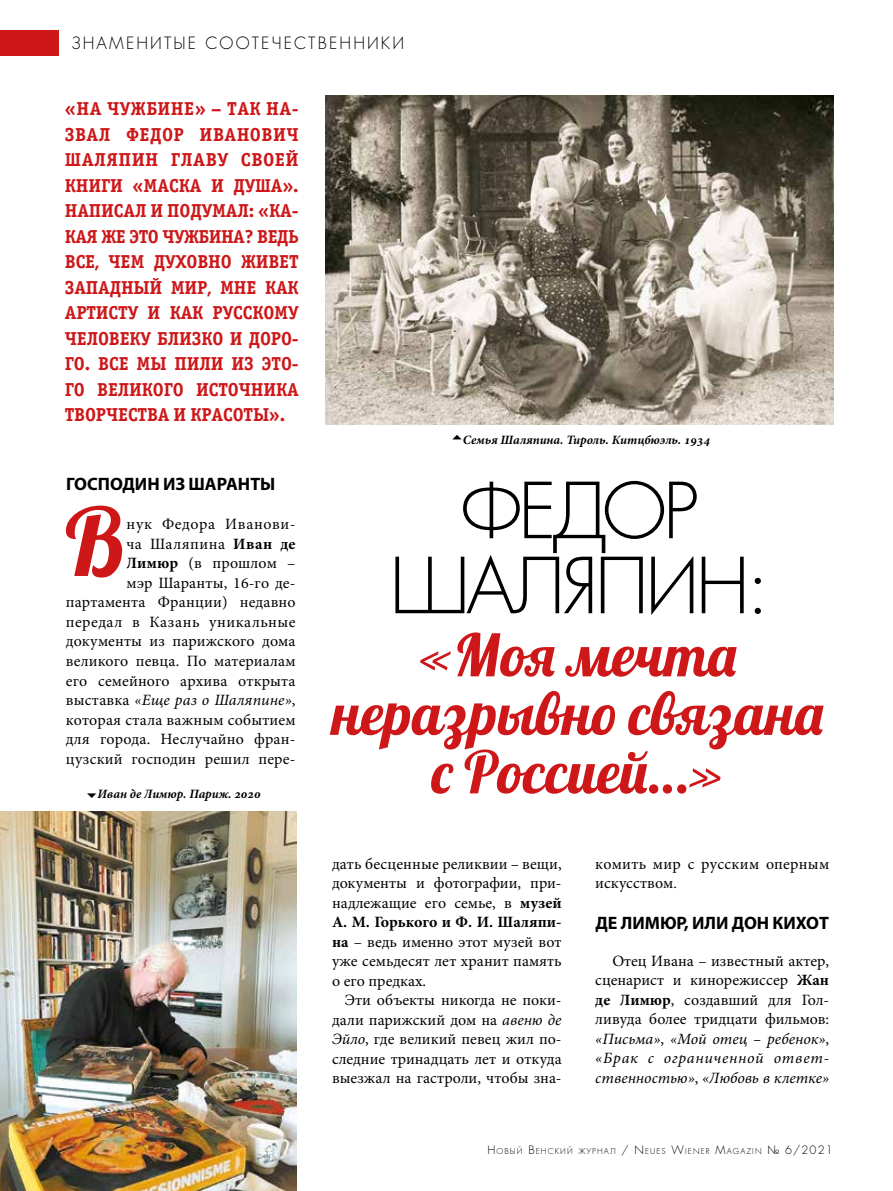
<style>
.page{position:relative;width:893px;height:1191px;background:#fff}
.page>*{position:absolute;margin:0;border:0;box-sizing:border-box;transform-origin:0 0}
.t1{font:93.75px "Lobster";color:#cd1719}
.t2{font:75px/75px "Favorit Light C";letter-spacing:-.05em;color:#000;text-align:center}
.t3{font:58.5px/58.5px "Lobster";color:#cd1719;text-align:center}
.t4{font:700 18.75px/25.5px "Officina Serif C";letter-spacing:-.01em;color:#cd1719;text-align:justify}
.t5{font:700 18px "Myriad Pro";color:#000}
.t6{font:16.5px "Favorit Light C";letter-spacing:.13em;color:#000}
.t7{font:15.75px/19.5px "Minion Pro";letter-spacing:.01em;color:#000;text-align:justify}
.t8{font:italic 700 12.75px "Minion Pro";color:#000}
.t9{font:7.8px "Favorit Light C";letter-spacing:.145em;color:#000}
.s1{font-weight:700}
.s2{font-style:italic}
.s3{font-size:15px}
.s4{font-size:11.25px}
</style>
<div class="page">
<img style="left:325px;top:95px;width:508px;height:330px">
<div style="left:0;top:30px;width:59px;height:25px;background:#cd1719"></div>
<img style="left:0;top:811px;width:297px;height:380px">
<p class="t6" style="left:72px;top:32px;width:334px">ЗНАМЕНИТЫЕ СООТЕЧЕСТВЕННИКИ</p>
<p class="t4" style="left:65px;top:96px;width:235px">«НА ЧУЖБИНЕ» – ТАК НА-ЗВАЛ ФЕДОР ИВАНОВИЧ ШАЛЯПИН ГЛАВУ СВОЕЙ КНИГИ «МАСКА И ДУША».<br>НАПИСАЛ И ПОДУМАЛ: «КА-КАЯ ЖЕ ЭТО ЧУЖБИНА? ВЕДЬ ВСЕ, ЧЕМ ДУХОВНО ЖИВЕТ ЗАПАДНЫЙ МИР, МНЕ КАК АРТИСТУ И КАК РУССКОМУ ЧЕЛОВЕКУ БЛИЗКО И ДОРО-ГО. ВСЕ МЫ ПИЛИ ИЗ ЭТО-ГО ВЕЛИКОГО ИСТОЧНИКА ТВОРЧЕСТВА И КРАСОТЫ».</p>
<p class="t5" style="left:66px;top:472px;width:211px">ГОСПОДИН ИЗ ШАРАНТЫ</p>
<h1 class="t1" style="left:65px;top:482px;width:62px">В</h1>
<p class="t7" style="left:66px;top:515px;width:231px;text-align:right">нук Федора Иванови-<br>ча Шаляпина <span class="s1">Иван де<br>Лимюр</span> (в прошлом –<br>мэр Шаранты, 16-го де&shy;партамента Франции) недавно передал в Казань уникальные документы из парижского дома великого певца. По материалам его семейного архива открыта выставка <span class="s2">«Еще раз о Шаляпине»</span>, которая стала важным событием для города. Неслучайно фран&shy;цузский господин решил пере-</p>
<p class="t8" style="left:97px;top:785px;width:165px">Иван де Лимюр. Париж. 2020</p>
<p class="t8" style="left:463px;top:430px;width:249px">Семья Шаляпина. Тироль. Китцбюэль. 1934</p>
<h2 class="t2" style="left:389px;top:473px;width:382px">ФЕДОР<br>ШАЛЯПИН:</h2>
<h3 class="t3" style="left:332px;top:625px;width:494px">«Моя мечта неразрывно связана с Россией…»</h3>
<p class="t7" style="left:332px;top:854px;width:231px">дать бесценные реликвии – вещи, документы и фотографии, при&shy;надлежащие его семье, в <span class="s1">музей А. М. Горького и Ф. И. Шаляпи&shy;на</span> – ведь именно этот музей вот уже семьдесят лет хранит память о его предках.</p>
<p class="t7" style="left:332px;top:990px;width:231px;text-indent:13px">Эти объекты никогда не поки&shy;дали парижский дом на <span class="s2">авеню де Эйло</span>, где великий певец жил по&shy;следние тринадцать лет и откуда выезжал на гастроли, чтобы зна-</p>
<p class="t7" style="left:595px;top:854px;width:235px">комить мир с русским оперным искусством<span class="s3">.</span></p>
<p class="t5" style="left:595px;top:911px;width:235px">ДЕ ЛИМЮР, ИЛИ ДОН КИХОТ</p>
<p class="t7" style="left:595px;top:951px;width:235px;text-indent:17px">Отец Ивана – известный актер, сценарист и кинорежиссер <span class="s1">Жан де Лимюр</span>, создавший для Гол&shy;ливуда более тридцати фильмов: <span class="s2">«Письма»</span>, <span class="s2">«Мой отец – ребенок»</span>, <span class="s2">«Брак с ограниченной ответ&shy;ственностью»</span>, <span class="s2">«Любовь в клетке»</span></p>
<p class="t9" style="left:487px;top:1145px;width:347px"><span class="s4">Н</span>ОВЫЙ <span class="s4">В</span>ЕНСКИЙ ЖУРНАЛ <span class="s4">/</span> <span class="s4">N</span>EUES <span class="s4">W</span>IEN ER <span class="s4">M</span>AGAZIN <span class="s4">№ 6/2021</span></p>
</div>
